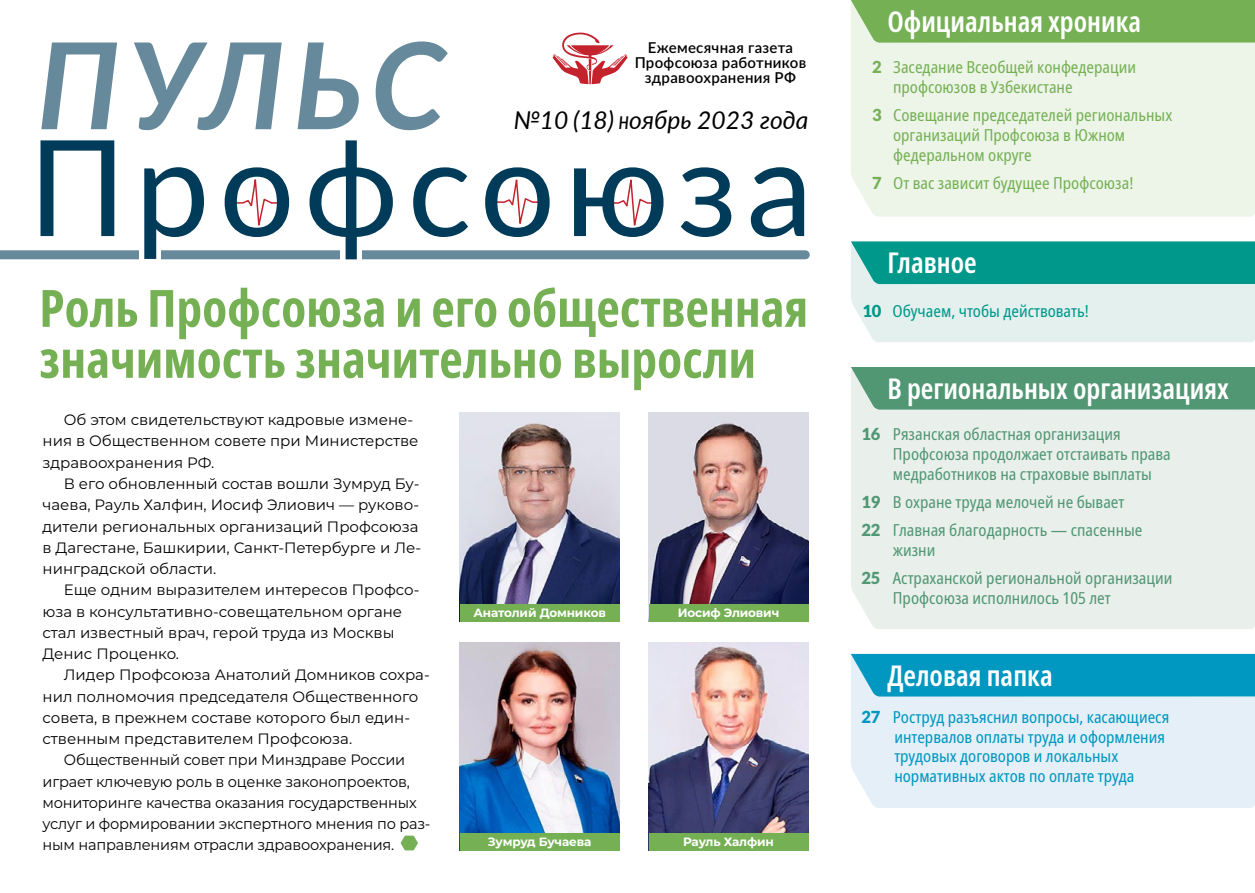
<style>
.page{position:relative;width:1255px;height:893px;background:#fff}
.page>*{position:absolute;margin:0;border:0;box-sizing:border-box;transform-origin:0 0}
.t1{font:133.5px "Lato";letter-spacing:.07em;color:#003b59}
.t2{font:italic 700 120px "Lato";letter-spacing:.07em;color:#66899b}
.t3{font:700 extra-condensed 51.45px "Noto Sans";color:#75b154}
.t4{font:600 extra-condensed 28.5px "Noto Sans";color:#fff}
.t5{font:italic 24.6px "Lato";color:#000}
.t6{font:condensed 16.5px/19.8px "Noto Sans";color:#519774}
.t7{font:condensed 16.5px/19.8px "Noto Sans";color:#75b154}
.t8{font:condensed 16.5px/19.8px "Noto Sans";color:#0097c1}
.t9{font:condensed 16.5px "Noto Sans";color:#00988a}
.t10{font:15px/21.3px "Montserrat";color:#000}
.t11{font:600 15px/15px "Lato";letter-spacing:.02em;color:#000;text-align:center}
.t12{font:700 12px "Montserrat";letter-spacing:-.01em;color:#fff}
.s1{font-family:"Lato";font-weight:900;font-stretch:normal}
</style>
<div class="page">
<div style="left:0;top:250px;width:805px;height:9px;background:#66899b"></div>
<div style="left:139px;top:242px;width:22px;height:21px;background:#fff"></div>
<div style="left:340px;top:242px;width:22px;height:21px;background:#fff"></div>
<svg style="left:229px;top:179px;width:56px;height:47px"></svg>
<svg style="left:490px;top:179px;width:57px;height:45px"></svg>
<svg style="left:604px;top:179px;width:58px;height:47px"></svg>
<svg style="left:552px;top:33px;width:75px;height:51px"></svg>
<div style="left:851px;top:410px;width:403px;height:219px;background:#e9efea"></div>
<div style="left:851px;top:367px;width:403px;height:43px;background:#519774"></div>
<div style="left:851px;top:43px;width:403px;height:174px;background:#edf4e8"></div>
<div style="left:851px;top:0;width:403px;height:43px;background:#75b154"></div>
<div style="left:851px;top:696px;width:403px;height:112px;background:#e4eff7"></div>
<div style="left:851px;top:654px;width:403px;height:42px;background:#0097c1"></div>
<svg style="left:851px;top:241px;width:403px;height:101px"></svg>
<svg style="left:400px;top:836px;width:18px;height:14px"></svg>
<img style="left:648px;top:412px;width:160px;height:192px">
<img style="left:460px;top:412px;width:159px;height:192px">
<img style="left:460px;top:642px;width:159px;height:191px">
<img style="left:648px;top:642px;width:160px;height:191px">
<div style="left:648px;top:833px;width:160px;height:17px;background:#75b154"></div>
<div style="left:460px;top:833px;width:159px;height:17px;background:#75b154"></div>
<div style="left:648px;top:604px;width:160px;height:17px;background:#75b154"></div>
<div style="left:460px;top:604px;width:159px;height:17px;background:#75b154"></div>
<h2 class="t2" style="left:37px;top:-3px;width:410px">ПУЛЬС</h2>
<h1 class="t1" style="left:28px;top:92px;width:786px">Проф-союза</h1>
<p class="t11" style="left:634px;top:40px;width:173px">Ежемесячная газета<br>Профсоюза работников здравоохранения РФ</p>
<h3 class="t5" style="left:513px;top:102px;width:296px">№10 (18) ноябрь 2023 года</h3>
<h3 class="t3" style="left:39px;top:271px;width:770px">Роль Профсоюза и его общественная</h3>
<h3 class="t3" style="left:39px;top:322px;width:718px">значимость значительно выросли</h3>
<p class="t10" style="left:43px;top:409px;width:377px;text-indent:21px">Об этом свидетельствуют кадровые измене&shy;ния в Общественном совете при Министерстве здравоохранения РФ.</p>
<p class="t10" style="left:43px;top:472px;width:380px;text-indent:21px">В его обновленный состав вошли Зумруд Бу&shy;чаева, Рауль Халфин, Иосиф Элиович — руково&shy;дители региональных организаций Профсоюза в Дагестане, Башкирии, Санкт-Петербурге и Ле&shy;нинградской области.</p>
<p class="t10" style="left:43px;top:579px;width:378px;text-indent:21px">Еще одним выразителем интересов Профсо&shy;юза в консультативно-совещательном органе стал известный врач, герой труда из Москвы Денис Проценко.</p>
<p class="t10" style="left:64px;top:664px;width:367px">Лидер Профсоюза Анатолий Домников сохра-</p>
<p class="t10" style="left:43px;top:685px;width:377px">нил полномочия председателя Общественного</p>
<p class="t10" style="left:43px;top:706px;width:369px">совета, в прежнем составе которого был един-</p>
<p class="t10" style="left:43px;top:728px;width:311px">ственным представителем Профсоюза.</p>
<p class="t10" style="left:64px;top:749px;width:343px">Общественный совет при Минздраве России</p>
<p class="t10" style="left:43px;top:770px;width:369px">играет ключевую роль в оценке законопроектов,</p>
<p class="t10" style="left:43px;top:791px;width:376px">мониторинге качества оказания государственных</p>
<p class="t10" style="left:43px;top:813px;width:389px">услуг и формировании экспертного мнения по раз-</p>
<p class="t10" style="left:43px;top:834px;width:353px">ным направлениям отрасли здравоохранения.</p>
<p class="t12" style="left:488px;top:833px;width:105px">Зумруд Бучаева</p>
<p class="t12" style="left:683px;top:833px;width:92px">Рауль Халфин</p>
<p class="t12" style="left:473px;top:604px;width:134px">Анатолий Домников</p>
<p class="t12" style="left:677px;top:604px;width:103px">Иосиф Элиович</p>
<h3 class="t4" style="left:887px;top:1px;width:255px">Официальная хроника</h3>
<p class="t7" style="left:893px;top:57px;width:244px;text-indent:-21px"><span class="s1">2</span> Заседание Всеобщей конфедерации профсоюзов в Узбекистане</p>
<p class="t7" style="left:893px;top:105px;width:281px;text-indent:-21px"><span class="s1">3</span> Совещание председателей региональных организаций Профсоюза в Южном федеральном округе</p>
<p class="t7" style="left:872px;top:173px;width:263px"><span class="s1">7</span> От вас зависит будущее Профсоюза!</p>
<h3 class="t4" style="left:887px;top:243px;width:91px">Главное</h3>
<p class="t9" style="left:862px;top:299px;width:228px"><span class="s1">10</span> Обучаем, чтобы действовать!</p>
<h3 class="t4" style="left:887px;top:368px;width:343px">В региональных организациях</h3>
<p class="t6" style="left:892px;top:425px;width:279px;text-indent:-31px"><span class="s1">16</span> Рязанская областная организация<br>Профсоюза продолжает отстаивать права медработников на страховые выплаты</p>
<p class="t6" style="left:861px;top:488px;width:282px;line-height:28.3px"><span class="s1">19</span> В охране труда мелочей не бывает<br><span class="s1">22</span> Главная благодарность — спасенные</p>
<p class="t6" style="left:861px;top:536px;width:312px;line-height:28.3px;text-indent:31px">жизни<br><span class="s1">25</span> Астраханской региональной организации</p>
<p class="t6" style="left:892px;top:589px;width:219px">Профсоюза исполнилось 105 лет</p>
<h3 class="t4" style="left:887px;top:655px;width:167px">Деловая папка</h3>
<p class="t8" style="left:894px;top:707px;width:276px;text-indent:-33px"><span class="s1">27</span> Роструд разъяснил вопросы, касающиеся интервалов оплаты труда и оформления трудовых договоров и локальных нормативных актов по оплате труда</p>
</div>
